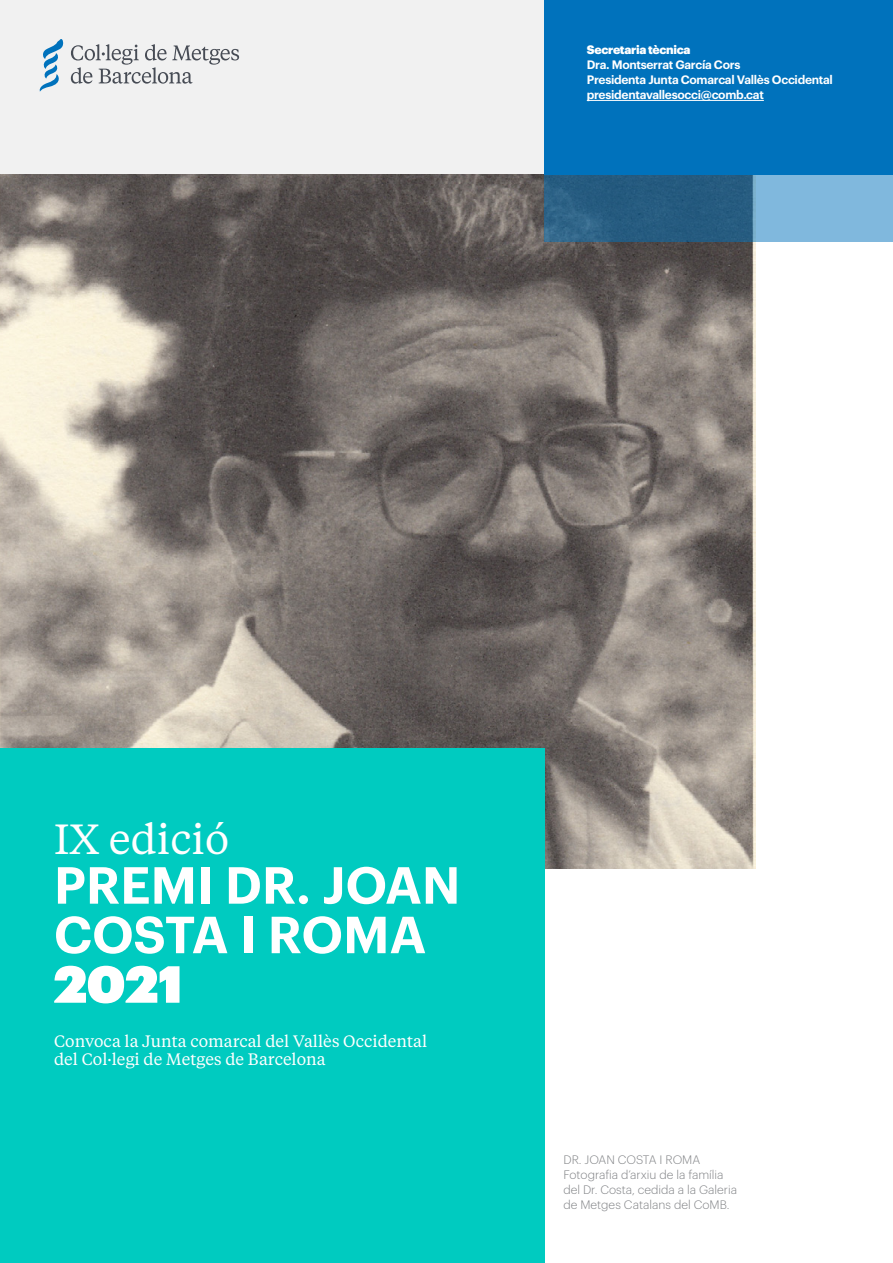
<style>
.page{position:relative;width:893px;height:1263px;background:#fff}
.page>*{position:absolute;margin:0;border:0;box-sizing:border-box;transform-origin:0 0}
.t1{font:600 51px/49.5px "Graphik";color:#fff}
.t2{font:51px "Graphik Super";color:#fff}
.t3{font:42px "Tiempos Text";color:#fff}
.t4{font:16.5px/18px "Tiempos Text";color:#fff}
.t5{font:300 12px/15px "Graphik";color:#808285}
.t6{font:600 12px/15px "Graphik";letter-spacing:-.025em;color:#fff}
.t7{font:900 12px "Graphik";letter-spacing:-.025em;color:#fff}
</style>
<div class="page">
<div style="left:0;top:0;width:563px;height:176px;background:#f1f1f1"></div>
<img style="left:0;top:174px;width:755px;height:694px">
<div style="left:0;top:748px;width:544px;height:515px;background:#00cbc0"></div>
<svg style="left:71px;top:44px;width:168px;height:40px"></svg>
<svg style="left:39px;top:39px;width:25px;height:53px"></svg>
<svg style="left:544px;top:1px;width:349px;height:240px;background:#1476b5"></svg>
<hr style="left:587px;top:100px;width:177px;height:1px;background:#fff">
<p class="t7" style="left:587px;top:40px;width:105px">Secretaria tècnica</p>
<p class="t6" style="left:587px;top:56px;width:248px">Dra. Montserrat García Cors<br>Presidenta Junta Comarcal Vallès Occidental presidentavallesocci@comb.cat</p>
<h2 class="t3" style="left:54px;top:811px;width:177px">IX edició</h2>
<h1 class="t1" style="left:54px;top:856px;width:408px">PREMI DR. JOAN<br>COSTA I ROMA</h1>
<h1 class="t2" style="left:54px;top:944px;width:130px">2021</h1>
<h3 class="t4" style="left:54px;top:1031px;width:375px">Convoca la Junta comarcal del Vallès Occidental del Col·legi de Metges de Barcelona</h3>
<p class="t5" style="left:563px;top:1151px;width:175px">DR. JOAN COSTA I ROMA<br>Fotografia d’arxiu de la família del Dr. Costa, cedida a la Galeria de Metges Catalans del CoMB.</p>
</div>
